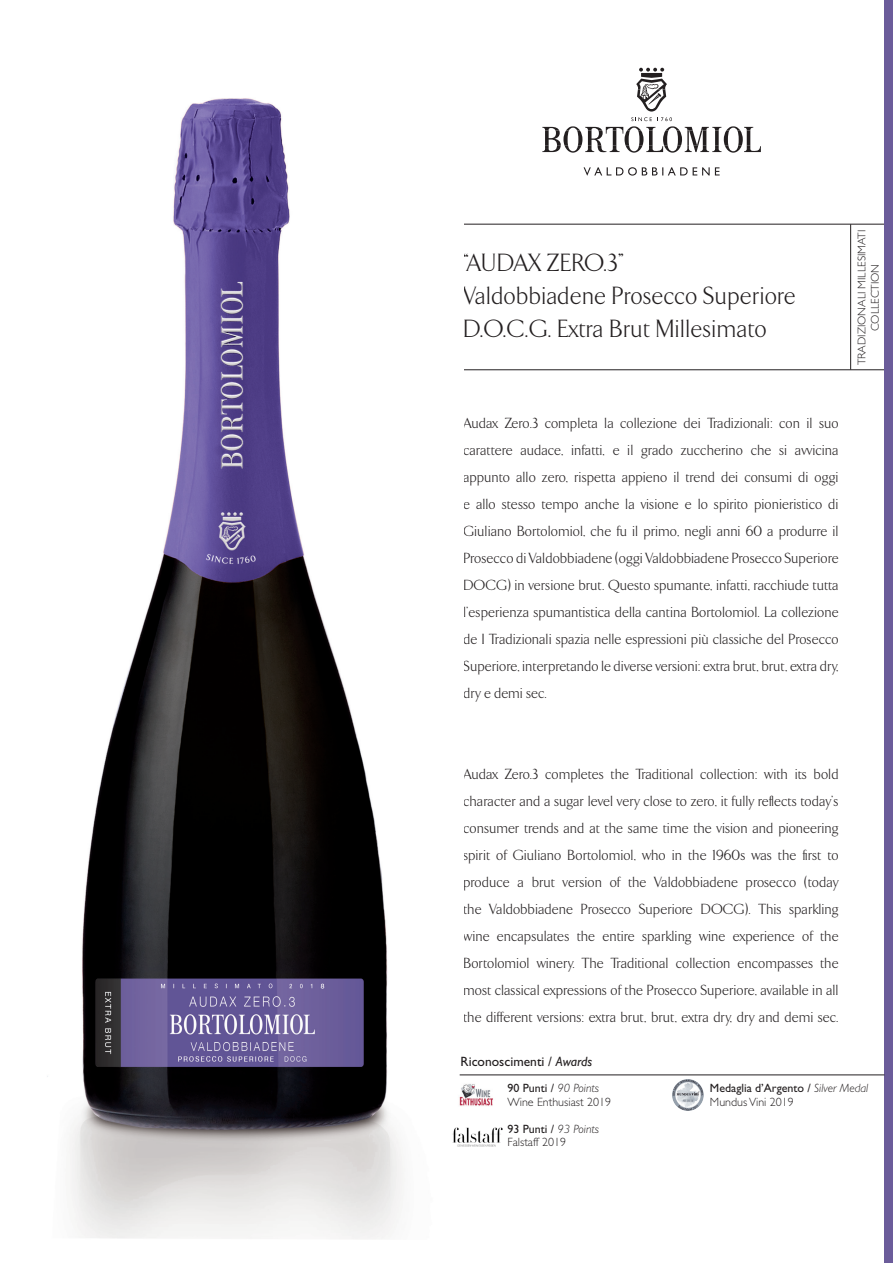
<style>
.page{position:relative;width:893px;height:1263px;background:#fff}
.page>*{position:absolute;margin:0;border:0;box-sizing:border-box;transform-origin:0 0}
.t1{font:300 25.5px/33px "Arrow";letter-spacing:.005em;color:#231f20}
.t2{font:300 15px/27px "Arrow";color:#231f20;text-align:justify}
.t3{font:13.5px "Gill Sans Std";color:#231f20}
.t4{font:12px "Gill Sans Std";color:#231f20}
.t5{font:300 12px "Gill Sans Std";color:#231f20}
.t6{font:300 11.25px "Gill Sans Std";color:#231f20}
.s1{font-style:italic}
.s2{font-weight:300;font-style:italic}
</style>
<div class="page">
<hr style="left:463px;top:224px;width:430px;height:1px;background:#231f20">
<hr style="left:463px;top:369px;width:430px;height:1px;background:#231f20">
<hr style="left:850px;top:224px;width:1px;height:146px;background:#231f20">
<div style="left:884px;top:0;width:9px;height:1263px;background:#6b5c9a"></div>
<svg style="left:584px;top:167px;width:136px;height:9px"></svg>
<svg style="left:542px;top:68px;width:219px;height:85px"></svg>
<img style="left:47px;top:98px;width:416px;height:1141px">
<hr style="left:460px;top:1075px;width:424px;height:1px;background:#231f20">
<img style="left:451px;top:1122px;width:52px;height:29px">
<img style="left:456px;top:1079px;width:37px;height:31px">
<img style="left:672px;top:1079px;width:32px;height:32px;border-radius:16px">
<p class="t1" style="left:463px;top:247px;width:163px">“AUDAX ZERO.3”</p>
<p class="t1" style="left:463px;top:280px;width:334px">Valdobbiadene Prosecco Superiore<br>D.O.C.G. Extra Brut Millesimato</p>
<p class="t6" style="left:855px;top:365px;width:137px;rotate:-90deg">TRADIZIONALI MILLESIMATI</p>
<p class="t6" style="left:869px;top:331px;width:69px;rotate:-90deg">COLLECTION</p>
<p class="t2" style="left:463px;top:410px;width:377px">Audax Zero.3 completa la collezione dei Tradizionali: con il suo carattere audace, infatti, e il grado zuccherino che si avvicina appunto allo zero, rispetta appieno il trend dei consumi di oggi e allo stesso tempo anche la visione e lo spirito pionieristico di Giuliano Bortolomiol, che fu il primo, negli anni 60 a produrre il Prosecco di Valdobbiadene (oggi Valdobbiadene Prosecco Superiore DOCG) in versione brut. Questo spumante, infatti, racchiude tutta l’esperienza spumantistica della cantina Bortolomiol. La collezione de I Tradizionali spazia nelle espressioni più classiche del Prosecco Superiore, interpretando le diverse versioni: extra brut, brut, extra dry, dry e demi sec.</p>
<p class="t2" style="left:463px;top:761px;width:377px">Audax Zero.3 completes the Traditional collection: with its bold character and a sugar level very close to zero, it fully reflects today’s consumer trends and at the same time the vision and pioneering spirit of Giuliano Bortolomiol, who in the 1960s was the first to produce a brut version of the Valdobbiadene prosecco (today the Valdobbiadene Prosecco Superiore DOCG). This sparkling wine encapsulates the entire sparkling wine experience of the Bortolomiol winery. The Traditional collection encompasses the most classical expressions of the Prosecco Superiore, available in all the different versions: extra brut, brut, extra dry, dry and demi sec.</p>
<p class="t3" style="left:461px;top:1053px;width:133px">Riconoscimenti / <span class="s1">Awards</span></p>
<p class="t4" style="left:507px;top:1081px;width:93px">90 Punti / <span class="s2">90 Points</span></p>
<p class="t5" style="left:507px;top:1095px;width:105px">Wine Enthusiast 2019</p>
<p class="t4" style="left:507px;top:1122px;width:93px">93 Punti / <span class="s2">93 Points</span></p>
<p class="t5" style="left:507px;top:1135px;width:60px">Falstaff 2019</p>
<p class="t4" style="left:710px;top:1081px;width:160px">Medaglia d’Argento / <span class="s2">Silver Medal</span></p>
<p class="t5" style="left:710px;top:1095px;width:85px">Mundus Vini 2019</p>
</div>
